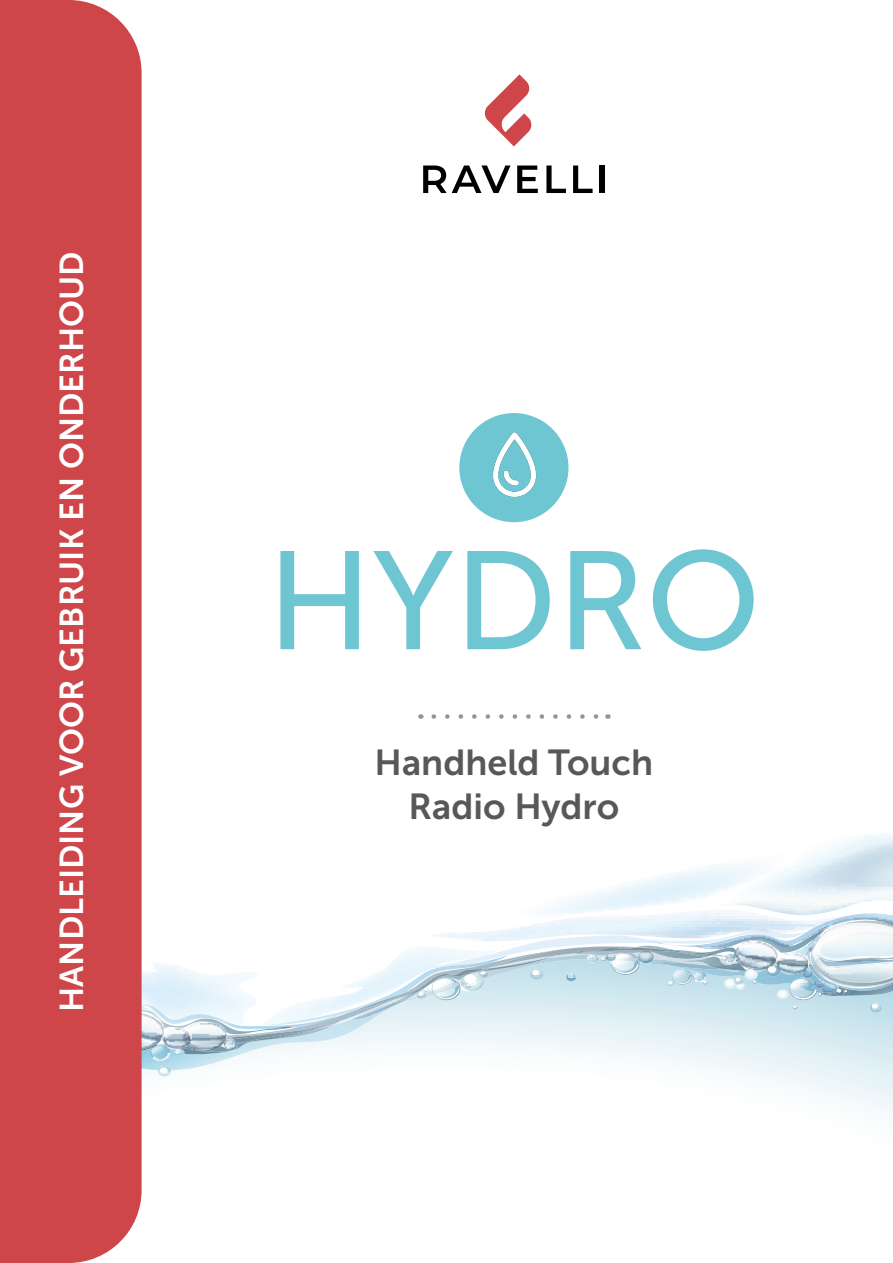
<style>
.page{position:relative;width:893px;height:1263px;background:#fff}
.page>*{position:absolute;margin:0;border:0;box-sizing:border-box;transform-origin:0 0}
.t1{font:139.05px "Museo Sans 500";color:#6fc6d3}
.t2{font:36px "Museo Sans 700";color:#57585a}
.t3{font:33px "Museo Sans 700";color:#fff}
</style>
<div class="page">
<svg style="left:780px;top:1082px;width:113px;height:34px"></svg>
<svg style="left:142px;top:921px;width:751px;height:161px"></svg>
<img style="left:142px;top:983px;width:85px;height:81px">
<img style="left:648px;top:834px;width:245px;height:146px">
<div style="left:0;top:0;width:142px;height:1263px;background:#ce4649"></div>
<svg style="left:484px;top:74px;width:48px;height:72px"></svg>
<svg style="left:517px;top:165px;width:21px;height:28px"></svg>
<svg style="left:546px;top:165px;width:20px;height:28px"></svg>
<svg style="left:573px;top:165px;width:20px;height:28px"></svg>
<div style="left:600px;top:165px;width:5px;height:28px;background:#000001"></div>
<svg style="left:423px;top:165px;width:87px;height:28px"></svg>
<svg style="left:434px;top:714px;width:165px;height:5px"></svg>
<div style="left:459px;top:413px;width:109px;height:109px;background:#6fc6d3;border-radius:50%"></div>
<img style="left:475px;top:428px;width:78px;height:69px">
<p class="t3" style="left:53px;top:1012px;width:762px;rotate:-90deg">HANDLEIDING VOOR GEBRUIK EN ONDERHOUD</p>
<h1 class="t1" style="left:267px;top:525px;width:495px">HYDRO</h1>
<p class="t2" style="left:375px;top:743px;width:280px">Handheld Touch</p>
<p class="t2" style="left:409px;top:786px;width:212px">Radio Hydro</p>
</div>
